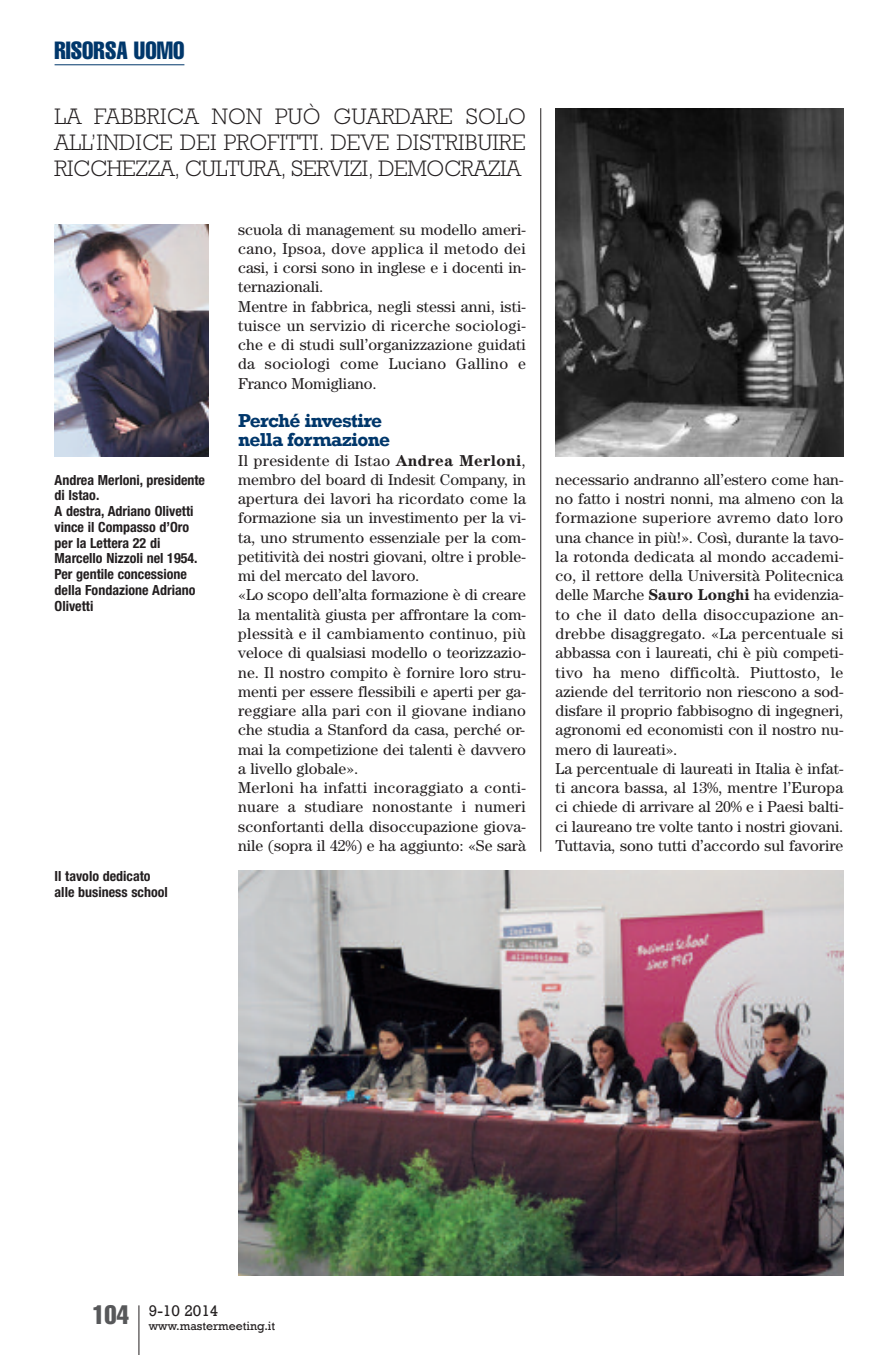
<style>
.page{position:relative;width:893px;height:1355px;background:#fff}
.page>*{position:absolute;margin:0;border:0;box-sizing:border-box;transform-origin:0 0}
.t1{font:extra-condensed 24.5px "Helvetica";color:#00376b}
.t2{font:300 22.75px/26.2px "Rockwell";letter-spacing:-.015em;color:#231f20;text-align:justify}
.t3{font:700 19.25px/19.2px "Rockwell";letter-spacing:-.035em;color:#00376b}
.t4{font:15.75px/19.2px "Century";color:#231f20}
.t5{font:15.75px "Rockwell";color:#231f20}
.t6{font:700 condensed 14px/15.8px "Helvetica Neue";color:#231f20}
.t7{font:12.25px "Rockwell";color:#231f20}
.s1{font-weight:700}
</style>
<div class="page">
<hr style="left:138px;top:1305px;width:1px;height:49px;background:#231f20">
<hr style="left:55px;top:64px;width:129px;height:1px;background:#00376b">
<hr style="left:540px;top:108px;width:1px;height:743px;background:#231f20">
<img style="left:556px;top:108px;width:287px;height:348px">
<img style="left:238px;top:870px;width:605px;height:405px">
<img style="left:55px;top:224px;width:153px;height:232px">
<h1 class="t1" style="left:55px;top:42px;width:131px">RISORSA UOMO</h1>
<h2 class="t2" style="left:55px;top:105px;width:473px">LA FABBRICA NON PUÒ GUARDARE SOLO ALL’INDICE DEI PROFITTI. DEVE DISTRIBUIRE RICCHEZZA, CULTURA, SERVIZI, DEMOCRAZIA</h2>
<p class="t6" style="left:55px;top:473px;width:152px">Andrea Merloni, presidente di Istao.<br>A destra, Adriano Olivetti vince il Compasso d’Oro per la Lettera 22 di<br>Marcello Nizzoli nel 1954.<br>Per gentile concessione della Fondazione Adriano<br>Olivetti</p>
<p class="t6" style="left:55px;top:869px;width:115px">Il tavolo dedicato alle business school</p>
<p class="t4" style="left:238px;top:221px;width:289px">scuola di management su modello ameri&shy;cano, Ipsoa, dove applica il metodo dei casi, i corsi sono in inglese e i docenti in&shy;ternazionali.<br>Mentre in fabbrica, negli stessi anni, isti&shy;tuisce un servizio di ricerche sociologi&shy;che e di studi sull’organizzazione guidati da sociologi come Luciano Gallino e Franco Momigliano.</p>
<p class="t3" style="left:238px;top:410px;width:153px">perché investire nella formazione</p>
<p class="t4" style="left:238px;top:452px;width:289px">Il presidente di Istao <span class="s1">Andrea Merloni</span>, membro del board di Indesit Company, in apertura dei lavori ha ricordato come la formazione sia un investimento per la vi&shy;ta, uno strumento essenziale per la com&shy;petitività dei nostri giovani, oltre i proble&shy;mi del mercato del lavoro.<br>«Lo scopo dell’alta formazione è di creare la mentalità giusta per affrontare la com&shy;plessità e il cambiamento continuo, più veloce di qualsiasi modello o teorizzazio&shy;ne. Il nostro compito è fornire loro stru&shy;menti per essere flessibili e aperti per ga&shy;reggiare alla pari con il giovane indiano che studia a Stanford da casa, perché or&shy;mai la competizione dei talenti è davvero a livello globale».<br>Merloni ha infatti incoraggiato a conti&shy;nuare a studiare nonostante i numeri sconfortanti della disoccupazione giova&shy;nile (sopra il 42%) e ha aggiunto: «Se sarà</p>
<p class="t4" style="left:556px;top:471px;width:289px">necessario andranno all’estero come han&shy;no fatto i nostri nonni, ma almeno con la formazione superiore avremo dato loro una chance in più!». Così, durante la tavo&shy;la rotonda dedicata al mondo accademi&shy;co, il rettore della Università Politecnica delle Marche <span class="s1">Sauro Longhi</span> ha evidenzia&shy;to che il dato della disoccupazione an&shy;drebbe disaggregato. «La percentuale si abbassa con i laureati, chi è più competi&shy;tivo ha meno difficoltà. Piuttosto, le aziende del territorio non riescono a sod&shy;disfare il proprio fabbisogno di ingegneri, agronomi ed economisti con il nostro nu&shy;mero di laureati».<br>La percentuale di laureati in Italia è infat&shy;ti ancora bassa, al 13%, mentre l’Europa ci chiede di arrivare al 20% e i Paesi balti&shy;ci laureano tre volte tanto i nostri giovani.<br>Tuttavia, sono tutti d’accordo sul favorire</p>
<p class="t7" style="left:92px;top:1318px;width:184px"><sup>104</sup> www.mastermeeting.it</p>
<p class="t5" style="left:149px;top:1300px;width:71px">9-10 2014</p>
</div>
